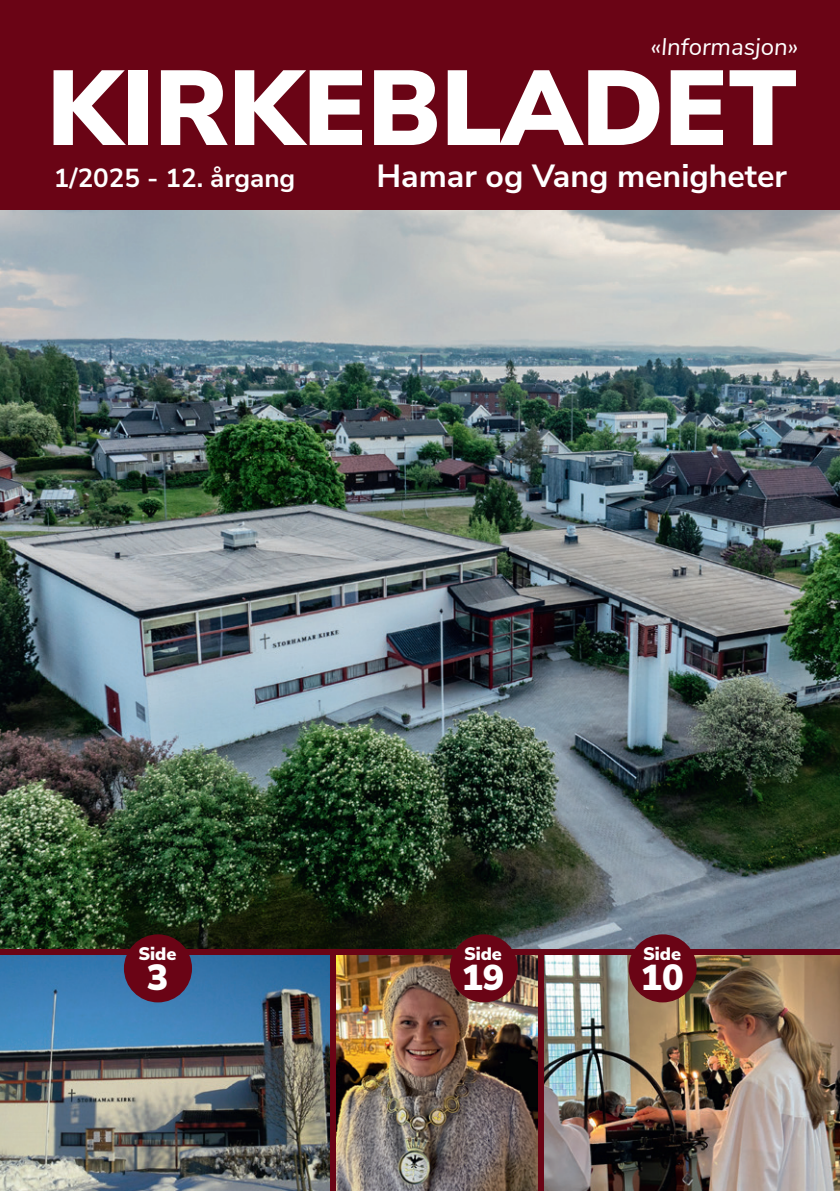
<style>
.page{position:relative;width:840px;height:1191px;background:#fff}
.page>*{position:absolute;margin:0;border:0;box-sizing:border-box;transform-origin:0 0}
.t1{font:900 106px "Nunito Sans";color:#fff}
.t2{font:900 36px "Nunito Sans";color:#fff}
.t3{font:700 32px "Nunito Sans";color:#fff}
.t4{font:700 26px "Nunito Sans";color:#fff}
.t5{font:italic 24px "Nunito Sans";color:#fff}
.t6{font:900 18px "Nunito Sans";color:#fff}
</style>
<div class="page">
<div style="left:0;top:0;width:839px;height:1191px;background:#6a0415"></div>
<img style="left:0;top:955px;width:329px;height:236px">
<img style="left:0;top:211px;width:839px;height:737px">
<img style="left:336px;top:955px;width:201px;height:236px">
<img style="left:544px;top:955px;width:295px;height:236px">
<div style="left:124px;top:934px;width:68px;height:68px;background:#6a0415;border-radius:50%"></div>
<div style="left:449px;top:934px;width:68px;height:68px;background:#6a0415;border-radius:50%"></div>
<div style="left:628px;top:934px;width:68px;height:68px;background:#6a0415;border-radius:50%"></div>
<p class="t5" style="left:650px;top:29px;width:149px">«Informasjon»</p>
<h1 class="t1" style="left:47px;top:33px;width:750px">KIRKEBLADET</h1>
<p class="t4" style="left:54px;top:160px;width:243px">1/2025 - 12. årgang</p>
<p class="t3" style="left:376px;top:153px;width:412px">Hamar og Vang menigheter</p>
<p class="t6" style="left:138px;top:940px;width:39px">Side</p>
<p class="t2" style="left:147px;top:951px;width:23px">3</p>
<p class="t6" style="left:463px;top:940px;width:39px">Side</p>
<p class="t2" style="left:461px;top:951px;width:45px">19</p>
<p class="t6" style="left:642px;top:940px;width:39px">Side</p>
<p class="t2" style="left:640px;top:951px;width:45px">10</p>
</div>
